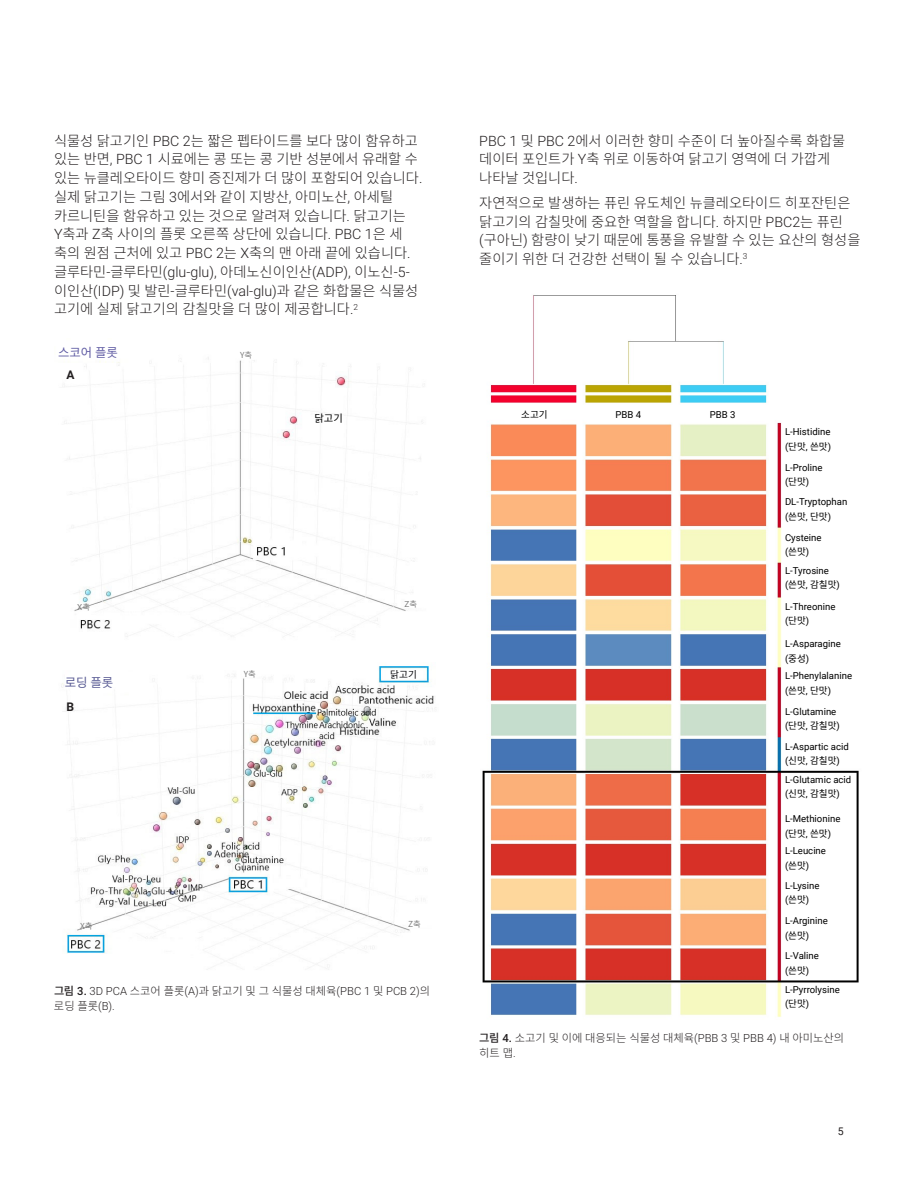
<style>
.page{position:relative;width:918px;height:1188px;background:#fff}
.page>*{position:absolute;margin:0;border:0;box-sizing:border-box;transform-origin:0 0}
.t1{font:300 14.25px/18.8px "Noto Sans CJ Kkr";color:#231f20}
.t2{font:300 14.25px "Roboto";color:#231f20}
.t3{font:12.45px "Noto Sans CJ Kkr";color:#615da4}
.t4{font:12.45px "Noto Sans CJ Kkr";color:#585a93}
.t5{font:700 12px "Roboto";color:#231f20}
.t6{font:300 11.25px/15px "Noto Sans CJ Kkr";color:#231f20}
.t7{font:10.5px "Roboto";color:#231f20}
.t8{font:10.35px "Noto Sans CJ Kkr";color:#000}
.t9{font:9.75px "Noto Sans CJ Kkr";color:#0c0c0f}
.t10{font:9.6px/14.2px "Roboto";color:#000}
.t11{font:9.6px "Noto Sans CJ Kkr";color:#000}
.t12{font:8.25px "Noto Sans CJ Kkr";color:#7c7c7c}
.t13{font:8.25px "Roboto";color:#7d7d7d}
.t14{font:8.25px "Noto Sans CJ Kkr";color:#7d7d7d}
.s1{font-family:"Roboto"}
.s2{font-family:"Noto Sans CJ Kkr"}
.s3{font-weight:500}
.s4{font-family:"Roboto";font-weight:500}
</style>
<div class="page">
<img style="left:482px;top:295px;width:377px;height:722px">
<img style="left:64px;top:357px;width:359px;height:280px">
<img style="left:61px;top:666px;width:375px;height:302px">
<p class="t1" style="left:54px;top:131px;width:370px">식물성 닭고기인 <span class="s1">PBC 2</span>는 짧은 펩타이드를 보다 많이 함유하고 있는 반면<span class="s1">, PBC 1</span> 시료에는 콩 또는 콩 기반 성분에서 유래할 수 있는 뉴클레오타이드 향미 증진제가 더 많이 포함되어 있습니다<span class="s1">. </span>실제 닭고기는 그림 <span class="s1">3</span>에서와 같이 지방산<span class="s1">,</span> 아미노산<span class="s1">,</span> 아세틸 카르니틴을 함유하고 있는 것으로 알려져 있습니다<span class="s1">.</span> 닭고기는<br><span class="s1">Y</span>축과 <span class="s1">Z</span>축 사이의 플롯 오른쪽 상단에 있습니다<span class="s1">. PBC 1</span>은 세 축의 원점 근처에 있고 <span class="s1">PBC 2</span>는 <span class="s1">X</span>축의 맨 아래 끝에 있습니다<span class="s1">.</span></p>
<p class="t2" style="left:54px;top:262px;width:357px"><span class="s2">글루타민</span>-<span class="s2">글루타민</span>(glu-glu), <span class="s2">아데노신이인산</span>(ADP), <span class="s2">이노신</span>-5-</p>
<p class="t1" style="left:54px;top:281px;width:366px">이인산<span class="s1">(IDP)</span> 및 발린<span class="s1">-</span>글루타민<span class="s1">(val-glu)</span>과 같은 화합물은 식물성 고기에 실제 닭고기의 감칠맛을 더 많이 제공합니다<span class="s1">.</span><sup>2</sup></p>
<p class="t3" style="left:58px;top:345px;width:61px">스코어 플롯</p>
<p class="t14" style="left:240px;top:350px;width:13px">Y축</p>
<p class="t5" style="left:66px;top:367px;width:10px">A</p>
<p class="t8" style="left:314px;top:413px;width:30px">닭고기</p>
<p class="t13" style="left:77px;top:601px;width:14px">X<span class="s2">축</span></p>
<p class="t13" style="left:404px;top:598px;width:14px">Z<span class="s2">축</span></p>
<p class="t4" style="left:65px;top:675px;width:50px">로딩 플롯</p>
<p class="t5" style="left:66px;top:698px;width:9px">B</p>
<p class="t12" style="left:244px;top:669px;width:14px">Y축</p>
<p class="t9" style="left:390px;top:669px;width:28px">닭고기</p>
<p class="t12" style="left:80px;top:922px;width:14px">X축</p>
<p class="t12" style="left:408px;top:919px;width:14px">Z축</p>
<p class="t6" style="left:54px;top:984px;width:378px"><span class="s3">그림</span> <span class="s4">3.</span> <span class="s1">3D PCA</span> 스코어 플롯<span class="s1">(A)</span>과 닭고기 및 그 식물성 대체육<span class="s1">(PBC 1</span> 및 <span class="s1">PCB 2)</span>의 로딩 플롯<span class="s1">(B).</span></p>
<p class="t1" style="left:479px;top:131px;width:368px"><span class="s1">PBC 1</span> 및 <span class="s1">PBC 2</span>에서 이러한 향미 수준이 더 높아질수록 화합물 데이터 포인트가 <span class="s1">Y</span>축 위로 이동하여 닭고기 영역에 더 가깝게 나타날 것입니다<span class="s1">.</span></p>
<p class="t1" style="left:479px;top:194px;width:383px">자연적으로 발생하는 퓨린 유도체인 뉴클레오타이드 히포잔틴은 닭고기의 감칠맛에 중요한 역할을 합니다<span class="s1">.</span> 하지만 <span class="s1">PBC2</span>는 퓨린 <span class="s1">(</span>구아닌<span class="s1">)</span> 함량이 낮기 때문에 통풍을 유발할 수 있는 요산의 형성을 줄이기 위한 더 건강한 선택이 될 수 있습니다<span class="s1">.</span><sup>3</sup></p>
<p class="t11" style="left:521px;top:409px;width:28px">소고기</p>
<p class="t10" style="left:616px;top:407px;width:27px">PBB 4</p>
<p class="t10" style="left:710px;top:407px;width:27px">PBB 3</p>
<p class="t10" style="left:785px;top:425px;width:47px">L-Histidine</p>
<p class="t11" style="left:785px;top:441px;width:48px"><span class="s1">(</span>단맛<span class="s1">,</span> 쓴맛<span class="s1">)</span></p>
<p class="t10" style="left:785px;top:460px;width:39px">L-Proline (<span class="s2">단맛</span>)</p>
<p class="t10" style="left:785px;top:495px;width:64px">DL-Tryptophan</p>
<p class="t11" style="left:785px;top:511px;width:48px"><span class="s1">(</span>쓴맛<span class="s1">,</span> 단맛<span class="s1">)</span></p>
<p class="t10" style="left:785px;top:530px;width:38px">Cysteine (<span class="s2">쓴맛</span>)</p>
<p class="t10" style="left:785px;top:563px;width:45px">L-Tyrosine</p>
<p class="t11" style="left:785px;top:579px;width:56px"><span class="s1">(</span>쓴맛<span class="s1">,</span> 감칠맛<span class="s1">)</span></p>
<p class="t10" style="left:785px;top:599px;width:52px">L-Threonine (<span class="s2">단맛</span>)</p>
<p class="t10" style="left:785px;top:636px;width:57px">L-Asparagine (<span class="s2">중성</span>)</p>
<p class="t10" style="left:785px;top:668px;width:69px">L-Phenylalanine</p>
<p class="t11" style="left:785px;top:685px;width:48px"><span class="s1">(</span>쓴맛<span class="s1">,</span> 단맛<span class="s1">)</span></p>
<p class="t10" style="left:785px;top:704px;width:53px">L-Glutamine</p>
<p class="t11" style="left:785px;top:720px;width:56px"><span class="s1">(</span>단맛<span class="s1">,</span> 감칠맛<span class="s1">)</span></p>
<p class="t10" style="left:785px;top:739px;width:65px">L-Aspartic acid</p>
<p class="t11" style="left:785px;top:756px;width:56px"><span class="s1">(</span>신맛<span class="s1">,</span> 감칠맛<span class="s1">)</span></p>
<p class="t10" style="left:785px;top:772px;width:68px">L-Glutamic acid</p>
<p class="t11" style="left:785px;top:788px;width:56px"><span class="s1">(</span>신맛<span class="s1">,</span> 감칠맛<span class="s1">)</span></p>
<p class="t10" style="left:785px;top:811px;width:57px">L-Methionine</p>
<p class="t11" style="left:785px;top:828px;width:48px"><span class="s1">(</span>단맛<span class="s1">,</span> 쓴맛<span class="s1">)</span></p>
<p class="t10" style="left:785px;top:844px;width:43px">L-Leucine (<span class="s2">쓴맛</span>)</p>
<p class="t10" style="left:785px;top:878px;width:36px">L-Lysine (<span class="s2">쓴맛</span>)</p>
<p class="t10" style="left:785px;top:914px;width:44px">L-Arginine (<span class="s2">쓴맛</span>)</p>
<p class="t10" style="left:785px;top:948px;width:35px">L-Valine (<span class="s2">쓴맛</span>)</p>
<p class="t10" style="left:785px;top:982px;width:56px">L-Pyrrolysine (<span class="s2">단맛</span>)</p>
<p class="t6" style="left:479px;top:1030px;width:366px"><span class="s3">그림</span> <span class="s4">4.</span> 소고기 및 이에 대응되는 식물성 대체육<span class="s1">(PBB 3</span> 및 <span class="s1">PBB 4)</span> 내 아미노산의 히트 맵<span class="s1">.</span></p>
<p class="t7" style="left:838px;top:1124px;width:7px">5</p>
</div>
